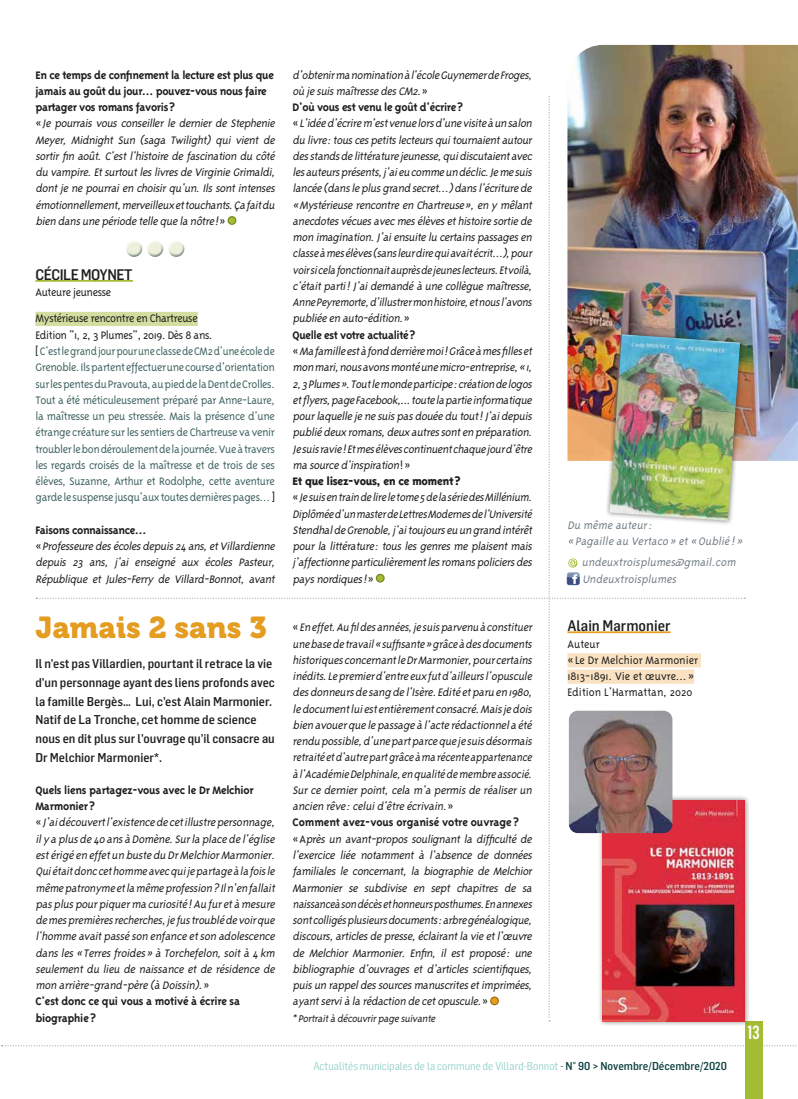
<style>
.page{position:relative;width:798px;height:1099px;background:#fff}
.page>*{position:absolute;margin:0;border:0;box-sizing:border-box;transform-origin:0 0}
.t1{font:30px "Museo 900";color:#e49c21}
.t2{font:500 18.75px "Flama Condensed";color:#fff}
.t3{font:500 15px "Flama Semicondensed";color:#1d1d1b}
.t4{font:500 15px "Flama Semicondensed";letter-spacing:-.03em;color:#1d1d1b}
.t5{font:italic 300 12.5px/16.2px "Triplex";color:#1d1d1b}
.t6{font:300 12.5px/16.2px "Triplex";letter-spacing:-.03em;color:#416462;scale:.96 1}
.t7{font:500 12.5px/18.8px "Flama Semicondensed";color:#1d1d1b}
.t8{font:italic 300 12.5px/16.2px "Triplex";color:#717e86}
.t9{font:300 12.5px/16.2px "Triplex";color:#1d1d1b}
.t10{font:300 12.5px/26.2px "Triplex";letter-spacing:-.03em;color:#1d1d1b}
.t11{font:300 11.25px "Flama Semicondensed";color:#7dc7be}
.t12{font:italic 300 11.25px "Triplex";color:#1d1d1b}
.s1{font-weight:700;font-style:normal}
.s2{font-style:normal}
.s3{color:#1d1d1b}
.s4{font-weight:800;font-style:normal}
.s5{font-weight:500;color:#0e4140}
</style>
<div class="page">
<svg style="left:2px;top:1045px;width:795px;height:1px"></svg>
<div style="left:744px;top:1021px;width:18px;height:77px;background:#a2bc34"></div>
<hr style="left:35px;top:280px;width:98px;height:2px;background:#a2bc34">
<img style="left:744px;top:45px;width:53px;height:416px">
<div style="left:597px;top:794px;width:153px;height:233px;background:#1d1d1b;opacity:.5"></div>
<img style="left:36px;top:44px;width:708px;height:977px">
<p class="t5" style="left:35px;top:66px;width:243px"><span class="s1">En ce temps de confinement la lecture est plus que jamais au goût du jour… pouvez-vous nous faire partager vos romans favoris?<br></span><span class="s2">«</span> Je pourrais vous conseiller le dernier de Stephenie Meyer, Midnight Sun (saga Twilight) qui vient de sortir fin août. C'est l'histoire de fascination du côté du vampire.EtsurtoutleslivresdeVirginieGrimaldi, dontjenepourraien choisirqu'un.Ilssontintenses émotionnellement,merveilleux ettouchants.Ça faitdu bien dansunepériodetellequela nôtre!<span class="s2">»</span></p>
<p class="t4" style="left:35px;top:265px;width:98px">CÉCILE MOYNET</p>
<p class="t10" style="left:35px;top:279px;width:164px">Auteure jeunesse<br>Mystérieuse rencontre en Chartreuse</p>
<p class="t6" style="left:35px;top:326px;width:251px"><span class="s3">Edition "1, 2, 3 Plumes", 2019. Dès 8 ans.<br>[</span> C'est le grand jour pour une classe de CM2 d'une école de Grenoble. Ils partent effectuer une course d'orientation sur les pentes du Pravouta, au pied de la Dent de Crolles.<br>Tout a été méticuleusement préparé par Anne-Laure, la maîtresse un peu stressée. Mais la présence d'une étrange créature sur les sentiers de Chartreuse va venir troubler le bon déroulement de la journée. Vue à travers les regards croisés de la maîtresse et de trois de ses élèves, Suzanne, Arthur et Rodolphe, cette aventure garde le suspense jusqu'aux toutes dernières pages…<span class="s3">]</span></p>
<p class="t5" style="left:35px;top:521px;width:243px"><span class="s1">Faisons connaissance…<br></span><span class="s2">«</span> Professeuredesécolesdepuis24 ans,etVillardienne depuis 23 ans, j'ai enseigné aux écoles Pasteur, République et Jules-Ferry de Villard-Bonnot, avant</p>
<h1 class="t1" style="left:35px;top:610px;width:233px">Jamais 2 sans 3</h1>
<p class="t7" style="left:35px;top:653px;width:241px">Il n’est pas Villardien, pourtant il retrace la vie d’un personnage ayant des liens profonds avec la famille Bergès… Lui, c’est Alain Marmonier.<br>Natif de La Tronche, cet homme de science nous en dit plus sur l’ouvrage qu’il consacre au Dr Melchior Marmonier*.</p>
<p class="t5" style="left:35px;top:781px;width:243px"><span class="s1">Quels liens partagez-vous avec le Dr Melchior Marmonier?<br></span><span class="s2">«</span> J'aidécouvertl'existence de cetillustre personnage, ily a plusde 40 ansà Domène.Surla place de l'église estérigé en effetun buste du DrMelchiorMarmonier.<br>Quiétaitdonccethomme avecquije partage à la foisle même patronyme etla même profession? Iln'en fallait paspluspourpiquerma curiosité!Au furetà mesure de mespremièresrecherches,je fustroublé de voirque l'homme avaitpassé son enfance etson adolescence dansles«Terresfroides» à Torchefelon,soità 4 km seulement du lieu de naissance et de résidence de mon arrière-grand-père (à Doissin).<span class="s2">»<br></span><span class="s1">C'est donc ce qui vous a motivé à écrire sa biographie?</span></p>
<p class="t5" style="left:292px;top:66px;width:243px">d'obtenirma nomination à l'écoleGuynemerdeFroges, où jesuismaîtressedesCM2.<span class="s2">»<br></span><span class="s1">D'où vous est venu le goût d'écrire?<br></span><span class="s2">«</span> L'idéed'écrirem'estvenuelorsd'unevisiteà un salon du livre:touscespetitslecteursquitournaientautour desstandsdelittératurejeunesse,quidiscutaientavec lesauteursprésents,j'aieu commeun déclic.Jemesuis lancée(dansleplusgrand secret…)dansl'écriturede «Mystérieuserencontreen Chartreuse»,en y mêlant anecdotesvécuesavecmesélèvesethistoiresortiede mon imagination.J'aiensuitelu certainspassagesen classeà mesélèves(sansleurdirequiavaitécrit…),pour voirsicela fonctionnaitauprèsdejeuneslecteurs.Etvoilà, c'étaitparti!J'aidemandéà unecollèguemaîtresse, AnnePeyremorte,d'illustrermon histoire,etnousl'avons publiéeen auto-édition.<span class="s2">»<br></span><span class="s1">Quelle est votre actualité?<br></span><span class="s2">«</span> Ma familleestà fond derrièremoi!Grâceà mesfilleset mon mari,nousavonsmontéunemicro-entreprise,«1, 2,3Plumes».Toutlemondeparticipe:création delogos etflyers,pageFacebook,...toutela partieinformatique pourlaquellejenesuispasdouéedu tout!J'aidepuis publiédeux romans,deux autressonten préparation.<br>Jesuisravie!Etmesélèvescontinuentchaquejourd'être ma sourced'inspiration<span class="s2">! »<br></span><span class="s4">Et que lisez-vous, en ce moment?<br></span><span class="s2">«</span> Jesuisen train delireletome5dela sériedesMillénium.<br>Diplôméed'un masterdeLettresModernesdel'Université StendhaldeGrenoble,j'aitoujourseu un grand intérêt pour la littérature: tous les genres me plaisent mais j'affectionneparticulièrementlesromanspoliciersdes paysnordiques!<span class="s2">»</span></p>
<p class="t5" style="left:292px;top:619px;width:243px"><span class="s2">«</span> En effet.Au fildesannées,je suisparvenu à constituer une base de travail«suffisante» grâce à desdocuments historiquesconcernantle DrMarmonier,pourcertains inédits.Le premierd'entre eux futd'ailleursl'opuscule desdonneursde sang de l'Isère.Edité etparu en 1980, le documentluiestentièrementconsacré.Maisje dois bien avouerque le passage à l'acte rédactionnela été rendu possible,d'une partparce que je suisdésormais retraitéetd'autrepartgrâceà ma récenteappartenance à l'Académie Delphinale,en qualité de membre associé.<br>Surce dernierpoint,cela m'a permisde réaliserun ancien rêve:celuid'être écrivain.<span class="s2">»<br></span><span class="s1">Comment avez-vous organisé votre ouvrage?<br></span><span class="s2">« A</span>près un avant-propos soulignant la difficulté de l'exercice liée notamment à l'absence de données familiales le concernant, la biographie de Melchior Marmonier se subdivise en sept chapitres de sa naissanceà son décèsethonneursposthumes.En annexes sontcolligésplusieursdocuments:arbregénéalogique, discours,articlesdepresse,éclairantla vieetl'œuvre de Melchior Marmonier. Enfin, il est proposé: une bibliographie d'ouvrages et d'articles scientifiques, puisun rappeldessourcesmanuscritesetimprimées, ayantservià la rédaction decetopuscule.<span class="s2">»</span></p>
<p class="t12" style="left:292px;top:1011px;width:146px">*Portraità découvrirpagesuivante</p>
<p class="t8" style="left:567px;top:516px;width:179px">Du même auteur:<br>« Pagaille au Vertaco » et«Oublié ! »</p>
<p class="t8" style="left:581px;top:554px;width:158px">undeuxtroisplumes@gmail.com<br>Undeuxtroisplumes</p>
<p class="t3" style="left:567px;top:616px;width:104px">Alain Marmonier</p>
<p class="t9" style="left:567px;top:635px;width:132px">Auteur<br>« Le Dr Melchior Marmonier<br>1813-1891. Vie et œuvre…»<br>Edition L'Harmattan, 2020</p>
<h2 class="t2" style="left:747px;top:1020px;width:14px">13</h2>
<p class="t11" style="left:313px;top:1059px;width:415px">Actualités municipales de la commune de Villard-Bonnot <span class="s3">-</span> <span class="s5">N° 90 &gt; Novembre/Décembre/2020</span></p>
</div>
